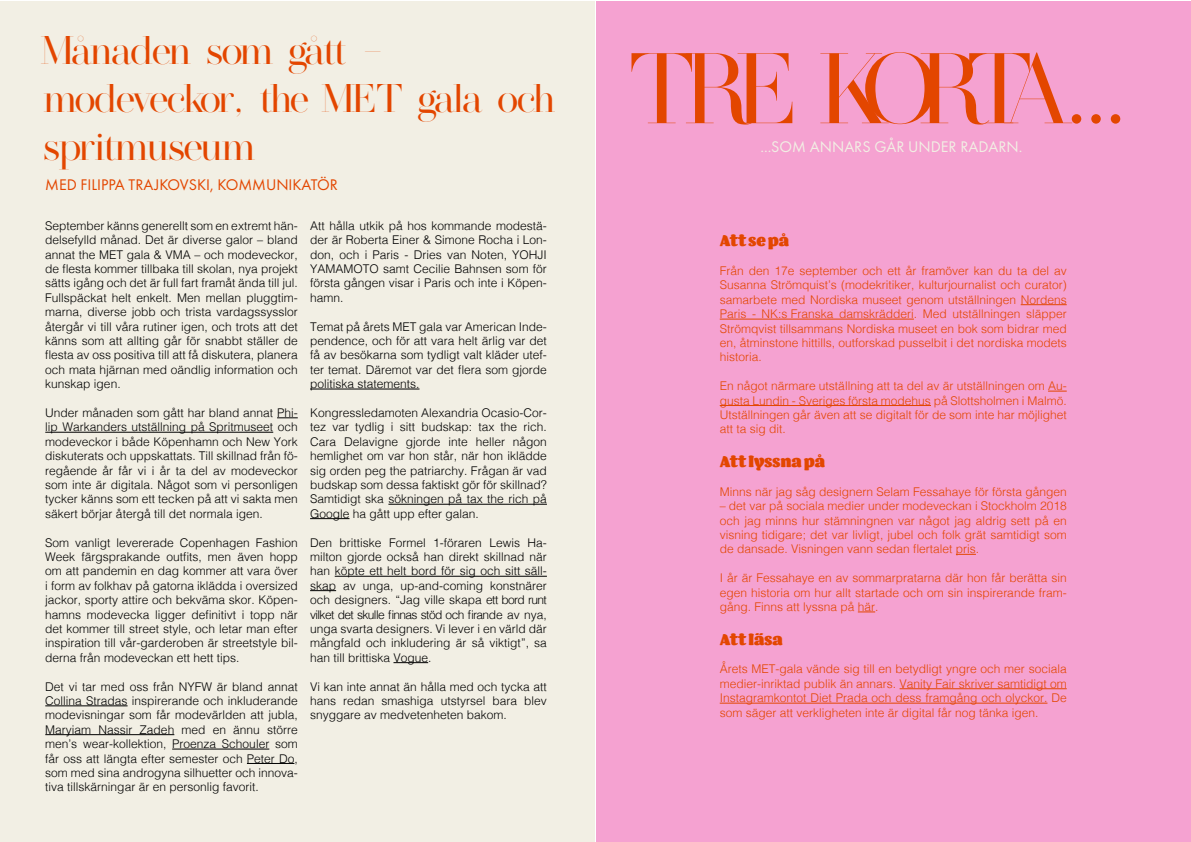
<style>
.page{position:relative;width:1191px;height:842px;background:#fff}
.page>*{position:absolute;margin:0;border:0;box-sizing:border-box;transform-origin:0 0}
.t1{font:100px "MADESAONARA2";letter-spacing:-.03em;color:#e34600}
.t2{font:40px/48px "MADESAONARA2";letter-spacing:.05em;color:#e34600}
.t3{font:16px "Futura PT";color:#e34600}
.t4{font:16px "Futura PT";color:#f2efe4}
.t5{font:16px "Barricada Pro";color:#e34600}
.t6{font:300 12px/14.4px "Helvetica";color:#000;text-align:justify}
.t7{font:300 12px/14.4px "Helvetica";color:#e34600;text-align:justify}
</style>
<div class="page">
<div style="left:0;top:1px;width:595px;height:840px;background:#f2efe4"></div>
<hr style="left:310px;top:389px;width:109px;height:1px;background:#000">
<hr style="left:388px;top:504px;width:159px;height:1px;background:#000">
<hr style="left:310px;top:518px;width:39px;height:1px;background:#000">
<hr style="left:335px;top:576px;width:212px;height:1px;background:#000">
<svg style="left:310px;top:590px;width:26px;height:1px"></svg>
<hr style="left:393px;top:662px;width:35px;height:1px;background:#000">
<svg style="left:277px;top:417px;width:21px;height:1px"></svg>
<hr style="left:45px;top:432px;width:228px;height:1px;background:#000">
<hr style="left:45px;top:705px;width:83px;height:1px;background:#000">
<hr style="left:45px;top:734px;width:129px;height:1px;background:#000">
<hr style="left:172px;top:749px;width:97px;height:1px;background:#000">
<hr style="left:247px;top:763px;width:47px;height:1px;background:#000">
<div style="left:596px;top:1px;width:594px;height:840px;background:#f5a2d1"></div>
<hr style="left:1020px;top:304px;width:46px;height:1px;background:#e34600">
<hr style="left:719px;top:319px;width:195px;height:1px;background:#e34600">
<svg style="left:1048px;top:391px;width:18px;height:1px"></svg>
<hr style="left:719px;top:405px;width:212px;height:1px;background:#e34600">
<svg style="left:956px;top:554px;width:20px;height:1px"></svg>
<svg style="left:858px;top:612px;width:17px;height:1px"></svg>
<hr style="left:899px;top:688px;width:167px;height:1px;background:#e34600">
<hr style="left:719px;top:703px;width:328px;height:1px;background:#e34600">
<h2 class="t2" style="left:45px;top:27px;width:510px">Månaden som gått – modeveckor, the MET gala och spritmuseum</h2>
<h3 class="t3" style="left:45px;top:176px;width:294px">MED FILIPPA TRAJKOVSKI, KOMMUNIKATÖR</h3>
<p class="t6" style="left:310px;top:217px;width:238px">Att hålla utkik på hos kommande modestä&shy;der är Roberta Einer &amp; Simone Rocha i Lon&shy;don, och i Paris - Dries van Noten, YOHJI YAMAMOTO samt Cecilie Bahnsen som för första gången visar i Paris och inte i Köpen&shy;hamn.</p>
<p class="t6" style="left:310px;top:318px;width:238px">Temat på årets MET gala var American Inde&shy;pendence, och för att vara helt ärlig var det få av besökarna som tydligt valt kläder utef&shy;ter temat. Däremot var det flera som gjorde politiska statements.</p>
<p class="t6" style="left:310px;top:405px;width:238px">Kongressledamoten Alexandria Ocasio-Cor&shy;tez var tydlig i sitt budskap: tax the rich.<br>Cara Delavigne gjorde inte heller någon hemlighet om var hon står, när hon iklädde sig orden peg the patriarchy. Frågan är vad budskap som dessa faktiskt gör för skillnad?<br>Samtidigt ska sökningen på tax the rich på Google ha gått upp efter galan.</p>
<p class="t6" style="left:310px;top:534px;width:238px">Den brittiske Formel 1-föraren Lewis Ha&shy;milton gjorde också han direkt skillnad när han köpte ett helt bord för sig och sitt säll&shy;skap av unga, up-and-coming konstnärer och designers. “Jag ville skapa ett bord runt vilket det skulle finnas stöd och firande av nya, unga svarta designers. Vi lever i en värld där mångfald och inkludering är så viktigt”, sa han till brittiska Vogue.</p>
<p class="t6" style="left:310px;top:678px;width:238px">Vi kan inte annat än hålla med och tycka att hans redan smashiga utstyrsel bara blev snyggare av medvetenheten bakom.</p>
<p class="t6" style="left:45px;top:217px;width:254px">September känns generellt som en extremt hän&shy;delsefylld månad. Det är diverse galor – bland annat the MET gala &amp; VMA – och modeveckor, de flesta kommer tillbaka till skolan, nya projekt sätts igång och det är full fart framåt ända till jul.<br>Fullspäckat helt enkelt. Men mellan pluggtim&shy;marna, diverse jobb och trista vardagssysslor återgår vi till våra rutiner igen, och trots att det känns som att allting går för snabbt ställer de flesta av oss positiva till att få diskutera, planera och mata hjärnan med oändlig information och kunskap igen.</p>
<p class="t6" style="left:45px;top:405px;width:254px">Under månaden som gått har bland annat Phi&shy;lip Warkanders utställning på Spritmuseet och modeveckor i både Köpenhamn och New York diskuterats och uppskattats. Till skillnad från fö&shy;regående år får vi i år ta del av modeveckor som inte är digitala. Något som vi personligen tycker känns som ett tecken på att vi sakta men säkert börjar återgå till det normala igen.</p>
<p class="t6" style="left:45px;top:534px;width:254px">Som vanligt levererade Copenhagen Fashion Week färgsprakande outfits, men även hopp om att pandemin en dag kommer att vara över i form av folkhav på gatorna iklädda i oversized jackor, sporty attire och bekväma skor. Köpen&shy;hamns modevecka ligger definitivt i topp när det kommer till street style, och letar man efter inspiration till vår-garderoben är streetstyle bil&shy;derna från modeveckan ett hett tips.</p>
<p class="t6" style="left:45px;top:678px;width:254px">Det vi tar med oss från NYFW är bland annat Collina Stradas inspirerande och inkluderande modevisningar som får modevärlden att jubla, Maryiam Nassir Zadeh med en ännu större men’s wear-kollektion, Proenza Schouler som får oss att längta efter semester och Peter Do, som med sina androgyna silhuetter och innova&shy;tiva tillskärningar är en personlig favorit.</p>
<h1 class="t1" style="left:631px;top:31px;width:495px">TRE KORTA...</h1>
<h3 class="t4" style="left:760px;top:137px;width:263px">...SOM ANNARS GÅR UNDER RADARN.</h3>
<h3 class="t5" style="left:719px;top:231px;width:71px">Att se på</h3>
<p class="t7" style="left:719px;top:263px;width:348px">Från den 17e september och ett år framöver kan du ta del av Susanna Strömquist’s (modekritiker, kulturjournalist och curator) samarbete med Nordiska museet genom utställningen Nordens Paris - NK:s Franska damskrädderi. Med utställningen släpper Strömqvist tillsammans Nordiska museet en bok som bidrar med en, åtminstone hittills, outforskad pusselbit i det nordiska modets historia.</p>
<p class="t7" style="left:719px;top:378px;width:348px">En något närmare utställning att ta del av är utställningen om Au&shy;gusta Lundin - Sveriges första modehus på Slottsholmen i Malmö.<br>Utställningen går även att se digitalt för de som inte har möjlighet att ta sig dit.</p>
<h3 class="t5" style="left:719px;top:452px;width:107px">Att lyssna på</h3>
<p class="t7" style="left:719px;top:483px;width:348px">Minns när jag såg designern Selam Fessahaye för första gången</p>
<p class="t7" style="left:719px;top:498px;width:348px">– det var på sociala medier under modeveckan i Stockholm 2018 och jag minns hur stämningnen var något jag aldrig sett på en visning tidigare; det var livligt, jubel och folk grät samtidigt som de dansade. Visningen vann sedan flertalet pris.</p>
<p class="t7" style="left:719px;top:570px;width:348px">I år är Fessahaye en av sommarpratarna där hon får berätta sin egen historia om hur allt startade och om sin inspirerande fram&shy;gång. Finns att lyssna på här.</p>
<h3 class="t5" style="left:719px;top:630px;width:65px">Att läsa</h3>
<p class="t7" style="left:719px;top:661px;width:348px">Årets MET-gala vände sig till en betydligt yngre och mer sociala medier-inriktad publik än annars. Vanity Fair skriver samtidigt om Instagramkontot Diet Prada och dess framgång och olyckor. De som säger att verkligheten inte är digital får nog tänka igen.</p>
</div>
